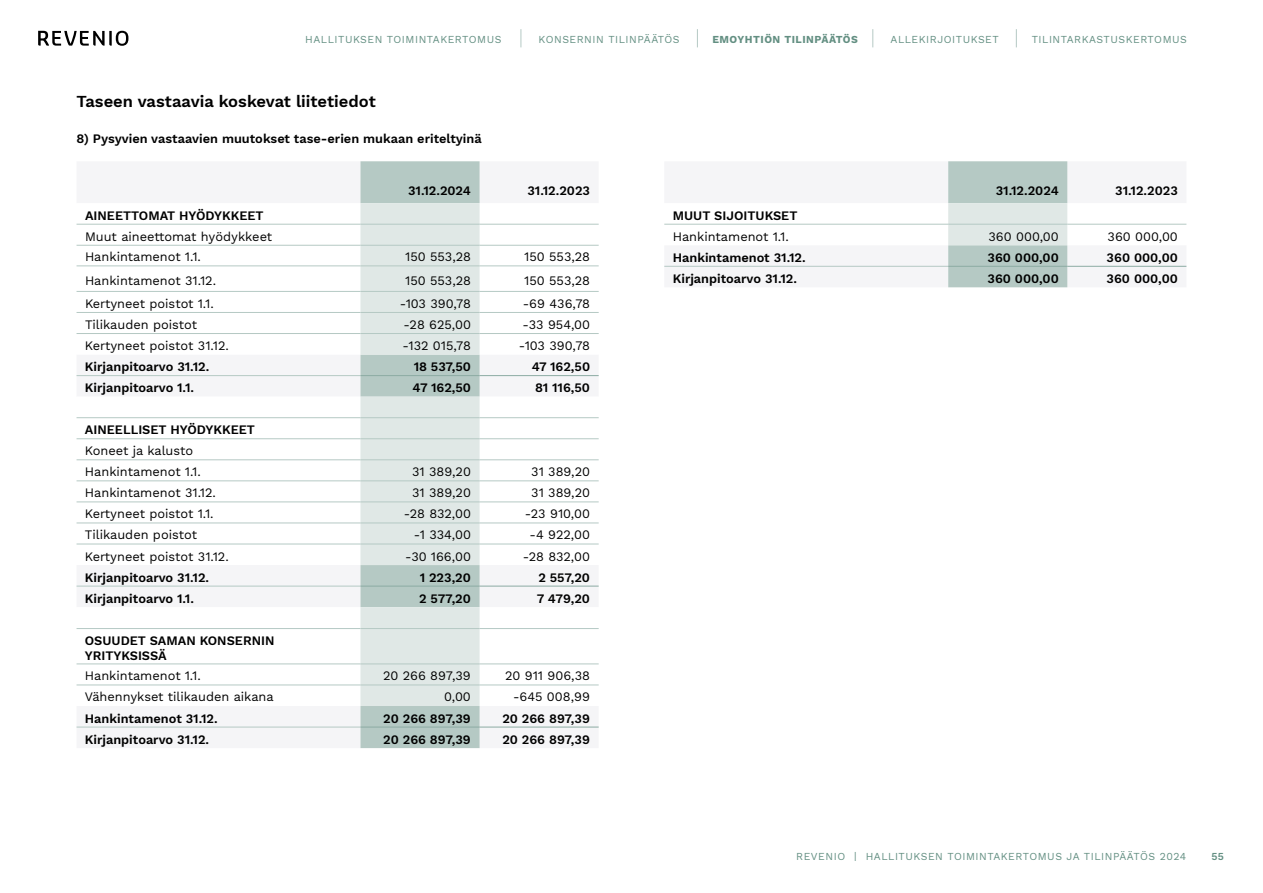
<style>
.page{position:relative;width:1263px;height:893px;background:#fff}
.page>*{position:absolute;margin:0;border:0;box-sizing:border-box;transform-origin:0 0}
.t1{font:600 16.5px "Work Sans";color:#000}
.t2{font:12.75px/20.9px "Work Sans";color:#000}
.t3{font:600 12.75px/15px "Work Sans";color:#000}
.t4{font:10.5px "Work Sans";letter-spacing:.05em;color:#638f82}
.t5{font:700 10.5px "Work Sans";letter-spacing:.05em;color:#638f82}
.t6{font:600 10.5px "Work Sans";color:#638f82}
</style>
<div class="page">
<svg style="left:38px;top:31px;width:90px;height:15px"></svg>
<svg style="left:521px;top:29px;width:1px;height:18px"></svg>
<svg style="left:697px;top:29px;width:1px;height:18px"></svg>
<svg style="left:872px;top:29px;width:1px;height:18px"></svg>
<svg style="left:1016px;top:29px;width:1px;height:18px"></svg>
<div style="left:360px;top:161px;width:120px;height:587px;background:#b5c9c4"></div>
<svg style="left:77px;top:223px;width:522px;height:462px"></svg>
<svg style="left:360px;top:203px;width:120px;height:503px;background:#d8e2e0"></svg>
<hr style="left:77px;top:224px;width:283px;height:1px;background:#b5c9c4">
<hr style="left:360px;top:224px;width:120px;height:1px;background:#b5c9c4">
<hr style="left:480px;top:224px;width:119px;height:1px;background:#b5c9c4">
<hr style="left:77px;top:245px;width:283px;height:1px;background:#b5c9c4">
<hr style="left:360px;top:245px;width:120px;height:1px;background:#b5c9c4">
<hr style="left:480px;top:245px;width:119px;height:1px;background:#b5c9c4">
<hr style="left:77px;top:266px;width:283px;height:1px;background:#b5c9c4">
<hr style="left:360px;top:266px;width:120px;height:1px;background:#b5c9c4">
<hr style="left:480px;top:266px;width:119px;height:1px;background:#b5c9c4">
<hr style="left:77px;top:291px;width:283px;height:1px;background:#b5c9c4">
<hr style="left:360px;top:291px;width:120px;height:1px;background:#b5c9c4">
<hr style="left:480px;top:291px;width:119px;height:1px;background:#b5c9c4">
<hr style="left:77px;top:312px;width:283px;height:1px;background:#b5c9c4">
<hr style="left:360px;top:312px;width:120px;height:1px;background:#b5c9c4">
<hr style="left:480px;top:312px;width:119px;height:1px;background:#b5c9c4">
<hr style="left:77px;top:333px;width:283px;height:1px;background:#b5c9c4">
<hr style="left:360px;top:333px;width:120px;height:1px;background:#b5c9c4">
<hr style="left:480px;top:333px;width:119px;height:1px;background:#b5c9c4">
<hr style="left:77px;top:417px;width:283px;height:1px;background:#b5c9c4">
<hr style="left:360px;top:417px;width:120px;height:1px;background:#b5c9c4">
<hr style="left:480px;top:417px;width:119px;height:1px;background:#b5c9c4">
<hr style="left:77px;top:438px;width:283px;height:1px;background:#b5c9c4">
<hr style="left:360px;top:438px;width:120px;height:1px;background:#b5c9c4">
<hr style="left:480px;top:438px;width:119px;height:1px;background:#b5c9c4">
<hr style="left:77px;top:460px;width:283px;height:1px;background:#b5c9c4">
<hr style="left:360px;top:460px;width:120px;height:1px;background:#b5c9c4">
<hr style="left:480px;top:460px;width:119px;height:1px;background:#b5c9c4">
<hr style="left:77px;top:481px;width:283px;height:1px;background:#b5c9c4">
<hr style="left:360px;top:481px;width:120px;height:1px;background:#b5c9c4">
<hr style="left:480px;top:481px;width:119px;height:1px;background:#b5c9c4">
<hr style="left:77px;top:502px;width:283px;height:1px;background:#b5c9c4">
<hr style="left:360px;top:502px;width:120px;height:1px;background:#b5c9c4">
<hr style="left:480px;top:502px;width:119px;height:1px;background:#b5c9c4">
<hr style="left:77px;top:523px;width:283px;height:1px;background:#b5c9c4">
<hr style="left:360px;top:523px;width:120px;height:1px;background:#b5c9c4">
<hr style="left:480px;top:523px;width:119px;height:1px;background:#b5c9c4">
<hr style="left:77px;top:544px;width:283px;height:1px;background:#b5c9c4">
<hr style="left:360px;top:544px;width:120px;height:1px;background:#b5c9c4">
<hr style="left:480px;top:544px;width:119px;height:1px;background:#b5c9c4">
<hr style="left:77px;top:628px;width:283px;height:1px;background:#b5c9c4">
<hr style="left:360px;top:628px;width:120px;height:1px;background:#b5c9c4">
<hr style="left:480px;top:628px;width:119px;height:1px;background:#b5c9c4">
<hr style="left:77px;top:664px;width:283px;height:1px;background:#b5c9c4">
<hr style="left:360px;top:664px;width:120px;height:1px;background:#b5c9c4">
<hr style="left:480px;top:664px;width:119px;height:1px;background:#b5c9c4">
<hr style="left:77px;top:685px;width:283px;height:1px;background:#b5c9c4">
<hr style="left:360px;top:685px;width:120px;height:1px;background:#b5c9c4">
<hr style="left:480px;top:685px;width:119px;height:1px;background:#b5c9c4">
<hr style="left:77px;top:375px;width:283px;height:1px;background:#b5c9c4">
<hr style="left:77px;top:586px;width:283px;height:1px;background:#b5c9c4">
<hr style="left:77px;top:727px;width:283px;height:1px;background:#b5c9c4">
<hr style="left:360px;top:375px;width:120px;height:1px;background:#8caba3">
<hr style="left:480px;top:375px;width:119px;height:1px;background:#8caba3">
<hr style="left:360px;top:586px;width:120px;height:1px;background:#8caba3">
<hr style="left:480px;top:586px;width:119px;height:1px;background:#8caba3">
<hr style="left:360px;top:727px;width:120px;height:1px;background:#8caba3">
<hr style="left:480px;top:727px;width:119px;height:1px;background:#8caba3">
<svg style="left:664px;top:161px;width:522px;height:126px"></svg>
<hr style="left:664px;top:224px;width:284px;height:1px;background:#b5c9c4">
<hr style="left:948px;top:224px;width:119px;height:1px;background:#b5c9c4">
<hr style="left:1067px;top:224px;width:119px;height:1px;background:#b5c9c4">
<hr style="left:664px;top:266px;width:284px;height:1px;background:#b5c9c4">
<hr style="left:948px;top:266px;width:119px;height:1px;background:#8caba3">
<hr style="left:1067px;top:266px;width:119px;height:1px;background:#8caba3">
<p class="t4" style="left:305px;top:33px;width:198px">HALLITUKSEN TOIMINTAKERTOMUS</p>
<p class="t4" style="left:539px;top:33px;width:143px">KONSERNIN TILINPÄÄTÖS</p>
<p class="t5" style="left:712px;top:33px;width:147px">EMOYHTIÖN TILINPÄÄTÖS</p>
<p class="t4" style="left:890px;top:33px;width:110px">ALLEKIRJOITUKSET</p>
<p class="t4" style="left:1032px;top:33px;width:157px">TILINTARKASTUSKERTOMUS</p>
<p class="t1" style="left:77px;top:92px;width:301px">Taseen vastaavia koskevat liitetiedot</p>
<p class="t3" style="left:77px;top:132px;width:407px">8) Pysyvien vastaavien muutokset tase-erien mukaan eriteltyinä</p>
<p class="t3" style="left:85px;top:208px;width:180px">AINEETTOMAT HYÖDYKKEET</p>
<p class="t2" style="left:85px;top:226px;width:189px">Muut aineettomat hyödykkeet<br>Hankintamenot 1.1.</p>
<p class="t3" style="left:408px;top:183px;width:64px">31.12.2024</p>
<p class="t3" style="left:527px;top:183px;width:64px">31.12.2023</p>
<p class="t2" style="left:405px;top:247px;width:67px">150 553,28</p>
<p class="t2" style="left:524px;top:247px;width:67px">150 553,28</p>
<p class="t2" style="left:85px;top:270px;width:133px">Hankintamenot 31.12.</p>
<p class="t2" style="left:405px;top:270px;width:67px">150 553,28</p>
<p class="t2" style="left:524px;top:270px;width:67px">150 553,28</p>
<p class="t2" style="left:85px;top:294px;width:130px">Kertyneet poistot 1.1.</p>
<p class="t2" style="left:400px;top:294px;width:73px">-103 390,78</p>
<p class="t2" style="left:523px;top:294px;width:69px">-69 436,78</p>
<p class="t2" style="left:85px;top:315px;width:114px">Tilikauden poistot</p>
<p class="t2" style="left:404px;top:315px;width:69px">-28 625,00</p>
<p class="t2" style="left:522px;top:315px;width:69px">-33 954,00</p>
<p class="t2" style="left:85px;top:336px;width:145px">Kertyneet poistot 31.12.</p>
<p class="t2" style="left:402px;top:336px;width:70px">-132 015,78</p>
<p class="t2" style="left:519px;top:336px;width:73px">-103 390,78</p>
<p class="t3" style="left:85px;top:360px;width:126px">Kirjanpitoarvo 31.12.</p>
<p class="t3" style="left:414px;top:360px;width:59px">18 537,50</p>
<p class="t3" style="left:532px;top:360px;width:60px">47 162,50</p>
<p class="t3" style="left:85px;top:381px;width:111px">Kirjanpitoarvo 1.1.</p>
<p class="t3" style="left:413px;top:381px;width:60px">47 162,50</p>
<p class="t3" style="left:535px;top:381px;width:57px">81 116,50</p>
<p class="t3" style="left:85px;top:423px;width:172px">AINEELLISET HYÖDYKKEET</p>
<p class="t2" style="left:85px;top:441px;width:117px">Koneet ja kalusto<br>Hankintamenot 1.1.</p>
<p class="t2" style="left:412px;top:462px;width:60px">31 389,20</p>
<p class="t2" style="left:531px;top:462px;width:60px">31 389,20</p>
<p class="t2" style="left:85px;top:483px;width:133px">Hankintamenot 31.12.</p>
<p class="t2" style="left:412px;top:483px;width:60px">31 389,20</p>
<p class="t2" style="left:531px;top:483px;width:60px">31 389,20</p>
<p class="t2" style="left:85px;top:504px;width:130px">Kertyneet poistot 1.1.</p>
<p class="t2" style="left:404px;top:504px;width:69px">-28 832,00</p>
<p class="t2" style="left:525px;top:504px;width:67px">-23 910,00</p>
<p class="t2" style="left:85px;top:525px;width:114px">Tilikauden poistot</p>
<p class="t2" style="left:414px;top:525px;width:59px">-1 334,00</p>
<p class="t2" style="left:529px;top:525px;width:62px">-4 922,00</p>
<p class="t2" style="left:85px;top:546px;width:145px">Kertyneet poistot 31.12.</p>
<p class="t2" style="left:405px;top:546px;width:67px">-30 166,00</p>
<p class="t2" style="left:523px;top:546px;width:69px">-28 832,00</p>
<p class="t3" style="left:85px;top:570px;width:126px">Kirjanpitoarvo 31.12.</p>
<p class="t3" style="left:420px;top:570px;width:53px">1 223,20</p>
<p class="t3" style="left:538px;top:570px;width:53px">2 557,20</p>
<p class="t3" style="left:85px;top:591px;width:111px">Kirjanpitoarvo 1.1.</p>
<p class="t3" style="left:419px;top:591px;width:53px">2 577,20</p>
<p class="t3" style="left:537px;top:591px;width:55px">7 479,20</p>
<p class="t3" style="left:85px;top:633px;width:191px">OSUUDET SAMAN KONSERNIN<br>YRITYKSISSÄ</p>
<p class="t2" style="left:85px;top:666px;width:117px">Hankintamenot 1.1.</p>
<p class="t2" style="left:383px;top:666px;width:89px">20 266 897,39</p>
<p class="t2" style="left:505px;top:666px;width:86px">20 911 906,38</p>
<p class="t2" style="left:85px;top:687px;width:190px">Vähennykset tilikauden aikana</p>
<p class="t2" style="left:444px;top:687px;width:28px">0,00</p>
<p class="t2" style="left:513px;top:687px;width:78px">-645 008,99</p>
<p class="t3" style="left:85px;top:711px;width:134px">Hankintamenot 31.12.</p>
<p class="t3" style="left:383px;top:711px;width:89px">20 266 897,39</p>
<p class="t3" style="left:502px;top:711px;width:89px">20 266 897,39</p>
<p class="t3" style="left:85px;top:732px;width:126px">Kirjanpitoarvo 31.12.</p>
<p class="t3" style="left:383px;top:732px;width:89px">20 266 897,39</p>
<p class="t3" style="left:502px;top:732px;width:89px">20 266 897,39</p>
<p class="t3" style="left:996px;top:183px;width:64px">31.12.2024</p>
<p class="t3" style="left:1115px;top:183px;width:64px">31.12.2023</p>
<p class="t3" style="left:673px;top:208px;width:126px">MUUT SIJOITUKSET</p>
<p class="t2" style="left:673px;top:226px;width:117px">Hankintamenot 1.1.</p>
<p class="t2" style="left:988px;top:226px;width:72px">360 000,00</p>
<p class="t2" style="left:1108px;top:226px;width:72px">360 000,00</p>
<p class="t3" style="left:673px;top:250px;width:134px">Hankintamenot 31.12.</p>
<p class="t3" style="left:987px;top:250px;width:73px">360 000,00</p>
<p class="t3" style="left:1106px;top:250px;width:73px">360 000,00</p>
<p class="t3" style="left:673px;top:271px;width:126px">Kirjanpitoarvo 31.12.</p>
<p class="t3" style="left:987px;top:271px;width:73px">360 000,00</p>
<p class="t3" style="left:1106px;top:271px;width:73px">360 000,00</p>
<p class="t4" style="left:796px;top:850px;width:392px">REVENIO | HALLITUKSEN TOIMINTAKERTOMUS JA TILINPÄÄTÖS 2024</p>
<p class="t6" style="left:1211px;top:850px;width:14px">55</p>
</div>
